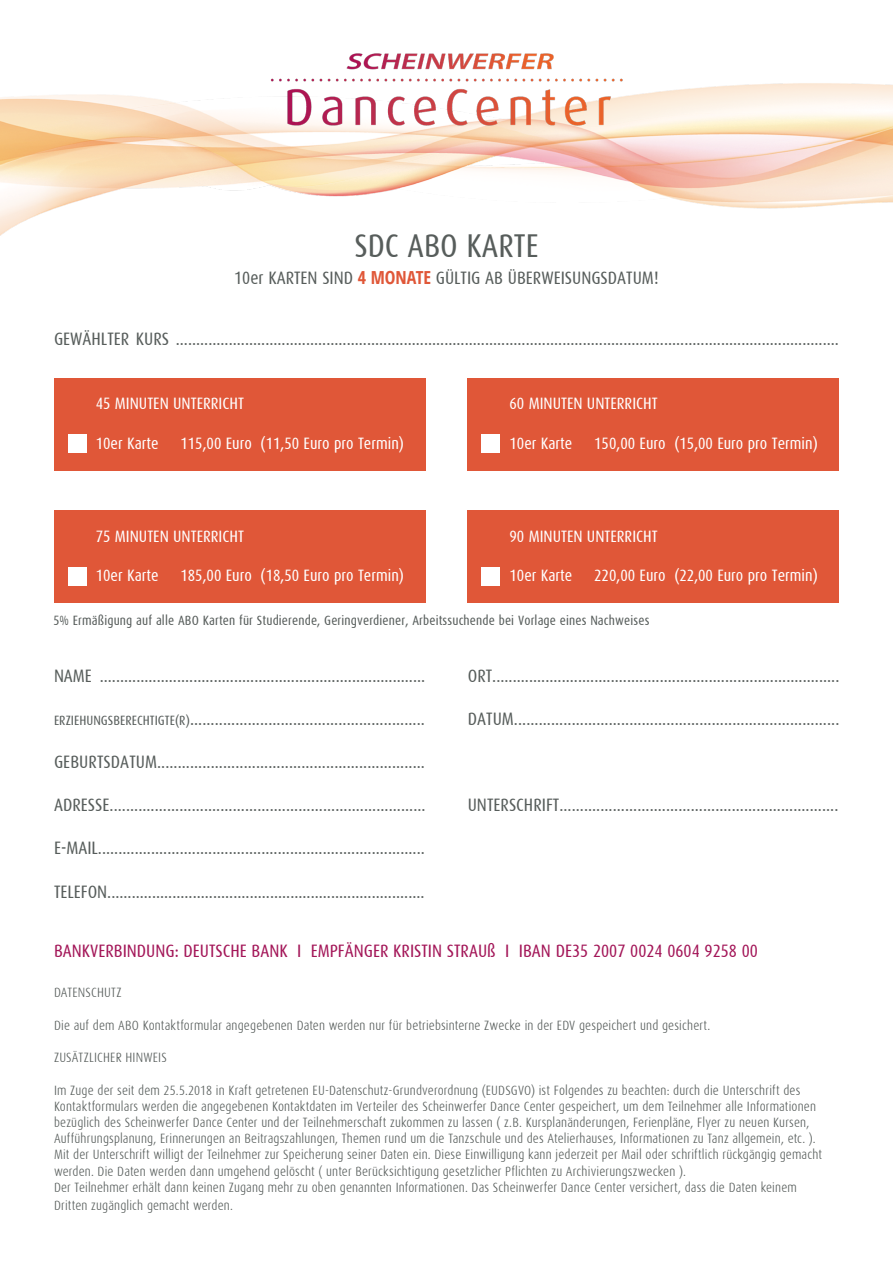
<style>
.page{position:relative;width:893px;height:1263px;background:#fff}
.page>*{position:absolute;margin:0;border:0;box-sizing:border-box;transform-origin:0 0}
.t1{font:33px "Dax Condensed";color:#575d5b}
.t2{font:18px "Dax Condensed";color:#575d5b}
.t3{font:18px "Dax Condensed";color:#a31658}
.t4{font:16.5px "Dax Condensed";color:#fff}
.t5{font:300 13.5px/16.2px "Dax Condensed";letter-spacing:.015em;color:#575d5b}
.t6{font:13.5px "Dax Condensed";letter-spacing:.01em;color:#575d5b}
.s1{font-family:"Open Sans Condensed";font-weight:700;color:#e05738}
.s2{font-size:13.5px}
</style>
<div class="page">
<img style="left:0;top:83px;width:893px;height:153px">
<img style="left:258px;top:53px;width:377px;height:90px">
<div style="left:54px;top:378px;width:371px;height:92px;background:#e05738"></div>
<div style="left:68px;top:434px;width:18px;height:19px;background:#fff"></div>
<div style="left:468px;top:378px;width:371px;height:92px;background:#e05738"></div>
<div style="left:482px;top:434px;width:18px;height:19px;background:#fff"></div>
<div style="left:54px;top:511px;width:371px;height:92px;background:#e05738"></div>
<div style="left:68px;top:567px;width:18px;height:18px;background:#fff"></div>
<div style="left:468px;top:511px;width:371px;height:92px;background:#e05738"></div>
<div style="left:482px;top:567px;width:18px;height:18px;background:#fff"></div>
<h1 class="t1" style="left:354px;top:228px;width:186px">SDC ABO KARTE</h1>
<h2 class="t2" style="left:234px;top:268px;width:426px">10er KARTEN SIND <span class="s1">4 MONATE</span> GÜLTIG AB ÜBERWEISUNGSDATUM!</h2>
<h2 class="t2" style="left:54px;top:329px;width:786px">GEWÄHLTER KURS ...................................................................................................................................................................</h2>
<p class="t4" style="left:96px;top:395px;width:150px">45 MINUTEN UNTERRICHT</p>
<p class="t4" style="left:96px;top:434px;width:64px">10er Karte</p>
<p class="t4" style="left:180px;top:434px;width:225px">115,00 Euro (11,50 Euro pro Termin)</p>
<p class="t4" style="left:96px;top:527px;width:150px">75 MINUTEN UNTERRICHT</p>
<p class="t4" style="left:96px;top:567px;width:64px">10er Karte</p>
<p class="t4" style="left:180px;top:567px;width:225px">185,00 Euro (18,50 Euro pro Termin)</p>
<p class="t4" style="left:509px;top:395px;width:150px">60 MINUTEN UNTERRICHT</p>
<p class="t4" style="left:509px;top:434px;width:64px">10er Karte</p>
<p class="t4" style="left:594px;top:434px;width:225px">150,00 Euro (15,00 Euro pro Termin)</p>
<p class="t4" style="left:509px;top:527px;width:150px">90 MINUTEN UNTERRICHT</p>
<p class="t4" style="left:509px;top:567px;width:64px">10er Karte</p>
<p class="t4" style="left:594px;top:567px;width:225px">220,00 Euro (22,00 Euro pro Termin)</p>
<p class="t6" style="left:53px;top:613px;width:598px">5% Ermäßigung auf alle ABO Karten für Studierende, Geringverdiener, Arbeitssuchende bei Vorlage eines Nachweises</p>
<h2 class="t2" style="left:54px;top:665px;width:373px">NAME ................................................................................</h2>
<h2 class="t2" style="left:54px;top:709px;width:372px"><span class="s2">ERZIEHUNGSBERECHTIGTE(R)</span>.........................................................</h2>
<h2 class="t2" style="left:54px;top:752px;width:372px">GEBURTSDATUM.................................................................</h2>
<h2 class="t2" style="left:54px;top:795px;width:373px">ADRESSE.............................................................................</h2>
<h2 class="t2" style="left:54px;top:838px;width:372px">E-MAIL................................................................................</h2>
<h2 class="t2" style="left:54px;top:881px;width:372px">TELEFON..............................................................................</h2>
<h2 class="t2" style="left:468px;top:665px;width:373px">ORT.....................................................................................</h2>
<h2 class="t2" style="left:468px;top:709px;width:373px">DATUM...............................................................................</h2>
<h2 class="t2" style="left:468px;top:795px;width:372px">UNTERSCHRIFT....................................................................</h2>
<h2 class="t3" style="left:54px;top:940px;width:705px">BANKVERBINDUNG: DEUTSCHE BANK I EMPFÄNGER KRISTIN STRAUß I IBAN DE35 2007 0024 0604 9258 00</h2>
<p class="t5" style="left:54px;top:985px;width:69px">DATENSCHUTZ</p>
<p class="t5" style="left:54px;top:1017px;width:658px">Die auf dem ABO Kontaktformular angegebenen Daten werden nur für betriebsinterne Zwecke in der EDV gespeichert und gesichert.</p>
<p class="t5" style="left:54px;top:1049px;width:114px">ZUSÄTZLICHER HINWEIS</p>
<p class="t5" style="left:54px;top:1082px;width:769px">Im Zuge der seit dem 25.5.2018 in Kraft getretenen EU-Datenschutz-Grundverordnung (EUDSGVO) ist Folgendes zu beachten: durch die Unterschrift des Kontaktformulars werden die angegebenen Kontaktdaten im Verteiler des Scheinwerfer Dance Center gespeichert, um dem Teilnehmer alle Informationen bezüglich des Scheinwerfer Dance Center und der Teilnehmerschaft zukommen zu lassen ( z.B. Kursplanänderungen, Ferienpläne, Flyer zu neuen Kursen, Aufführungsplanung, Erinnerungen an Beitragszahlungen, Themen rund um die Tanzschule und des Atelierhauses, Informationen zu Tanz allgemein, etc. ).<br>Mit der Unterschrift willigt der Teilnehmer zur Speicherung seiner Daten ein. Diese Einwilligung kann jederzeit per Mail oder schriftlich rückgängig gemacht werden. Die Daten werden dann umgehend gelöscht ( unter Berücksichtigung gesetzlicher Pflichten zu Archivierungszwecken ).<br>Der Teilnehmer erhält dann keinen Zugang mehr zu oben genannten Informationen. Das Scheinwerfer Dance Center versichert, dass die Daten keinem</p>
<p class="t5" style="left:54px;top:1197px;width:180px">Dritten zugänglich gemacht werden.</p>
</div>
